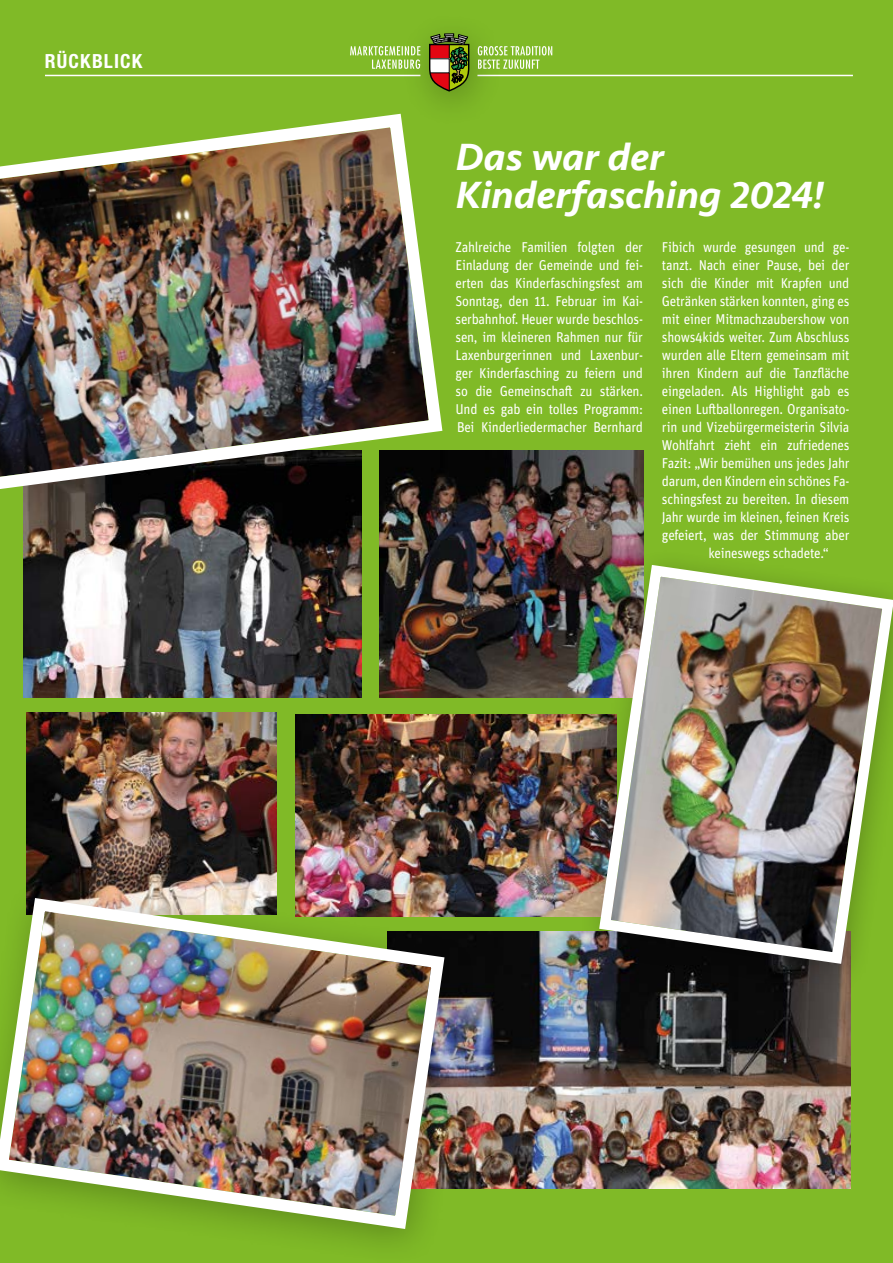
<style>
.page{position:relative;width:893px;height:1263px;background:#80ba27}
.page>*{position:absolute;margin:0;border:0;box-sizing:border-box;transform-origin:0 0}
.t1{font:italic 500 39px/37.5px "Seravek";letter-spacing:-.01em;color:#fff;scale:1.05 1}
.t2{font:700 condensed 19.5px "Helvetica Neue LT Std";letter-spacing:.055em;color:#fff}
.t3{font:14.25px/18px "Unit Pro";letter-spacing:-.02em;color:#fff;text-align:justify;scale:.93 1}
</style>
<div class="page">
<img style="left:24px;top:498px;width:337px;height:199px">
<img style="left:477px;top:931px;width:373px;height:257px">
<hr style="left:477px;top:75px;width:376px;height:1px;background:#fff">
<hr style="left:45px;top:75px;width:375px;height:1px;background:#fff">
<div style="left:400px;top:10px;width:104px;height:119px;background:#000;opacity:.25"></div>
<svg style="left:428px;top:33px;width:42px;height:60px;background:#786530"></svg>
<svg style="left:478px;top:46px;width:74px;height:23px"></svg>
<svg style="left:350px;top:46px;width:70px;height:23px"></svg>
<img style="left:0;top:107px;width:449px;height:391px">
<img style="left:27px;top:713px;width:249px;height:162px">
<img style="left:379px;top:450px;width:265px;height:247px">
<img style="left:295px;top:715px;width:282px;height:202px">
<div style="left:577px;top:548px;width:316px;height:445px;background:#000;opacity:.25"></div>
<img style="left:593px;top:559px;width:300px;height:411px">
<div style="left:0;top:875px;width:477px;height:388px;background:#000;opacity:.25"></div>
<img style="left:0;top:891px;width:451px;height:344px">
<h2 class="t2" style="left:45px;top:49px;width:99px">RÜCKBLICK</h2>
<h1 class="t1" style="left:456px;top:139px;width:353px">Das war der<br>Kinderfasching 2024!</h1>
<p class="t3" style="left:455px;top:237px;width:203px">Zahlreiche Familien folgten der Einladung der Gemeinde und fei&shy;erten das Kinderfaschingsfest am Sonntag, den 11. Februar im Kai&shy;serbahnhof. Heuer wurde beschlos&shy;sen, im kleineren Rahmen nur für Laxenburgerinnen und Laxenbur&shy;ger Kinderfasching zu feiern und so die Gemeinschaft zu stärken.<br>Und es gab ein tolles Programm:<br>Bei Kinderliedermacher Bernhard</p>
<p class="t3" style="left:662px;top:237px;width:203px">Fibich wurde gesungen und ge-</p>
<p class="t3" style="left:662px;top:255px;width:203px">tanzt. Nach einer Pause, bei der</p>
<p class="t3" style="left:662px;top:273px;width:203px">sich die Kinder mit Krapfen und</p>
<p class="t3" style="left:662px;top:291px;width:203px">Getränken stärken konnten, ging es</p>
<p class="t3" style="left:662px;top:309px;width:203px">mit einer Mitmachzaubershow von</p>
<p class="t3" style="left:662px;top:327px;width:203px">shows4kids weiter. Zum Abschluss</p>
<p class="t3" style="left:662px;top:345px;width:203px">wurden alle Eltern gemeinsam mit</p>
<p class="t3" style="left:662px;top:363px;width:203px">ihren Kindern auf die Tanzfläche</p>
<p class="t3" style="left:662px;top:381px;width:203px">eingeladen. Als Highlight gab es</p>
<p class="t3" style="left:662px;top:399px;width:203px">einen Luftballonregen. Organisato-</p>
<p class="t3" style="left:662px;top:417px;width:203px">rin und Vizebürgermeisterin Silvia</p>
<p class="t3" style="left:662px;top:435px;width:203px">Wohlfahrt zieht ein zufriedenes</p>
<p class="t3" style="left:662px;top:453px;width:203px">Fazit: „Wir bemühen uns jedes Jahr</p>
<p class="t3" style="left:662px;top:471px;width:203px">darum, den Kindern ein schönes Fa-</p>
<p class="t3" style="left:662px;top:489px;width:203px">schingsfest zu bereiten. In diesem</p>
<p class="t3" style="left:662px;top:507px;width:203px">Jahr wurde im kleinen, feinen Kreis</p>
<p class="t3" style="left:662px;top:525px;width:203px">gefeiert, was der Stimmung aber</p>
<p class="t3" style="left:708px;top:543px;width:131px">keineswegs schadete.“</p>
</div>
